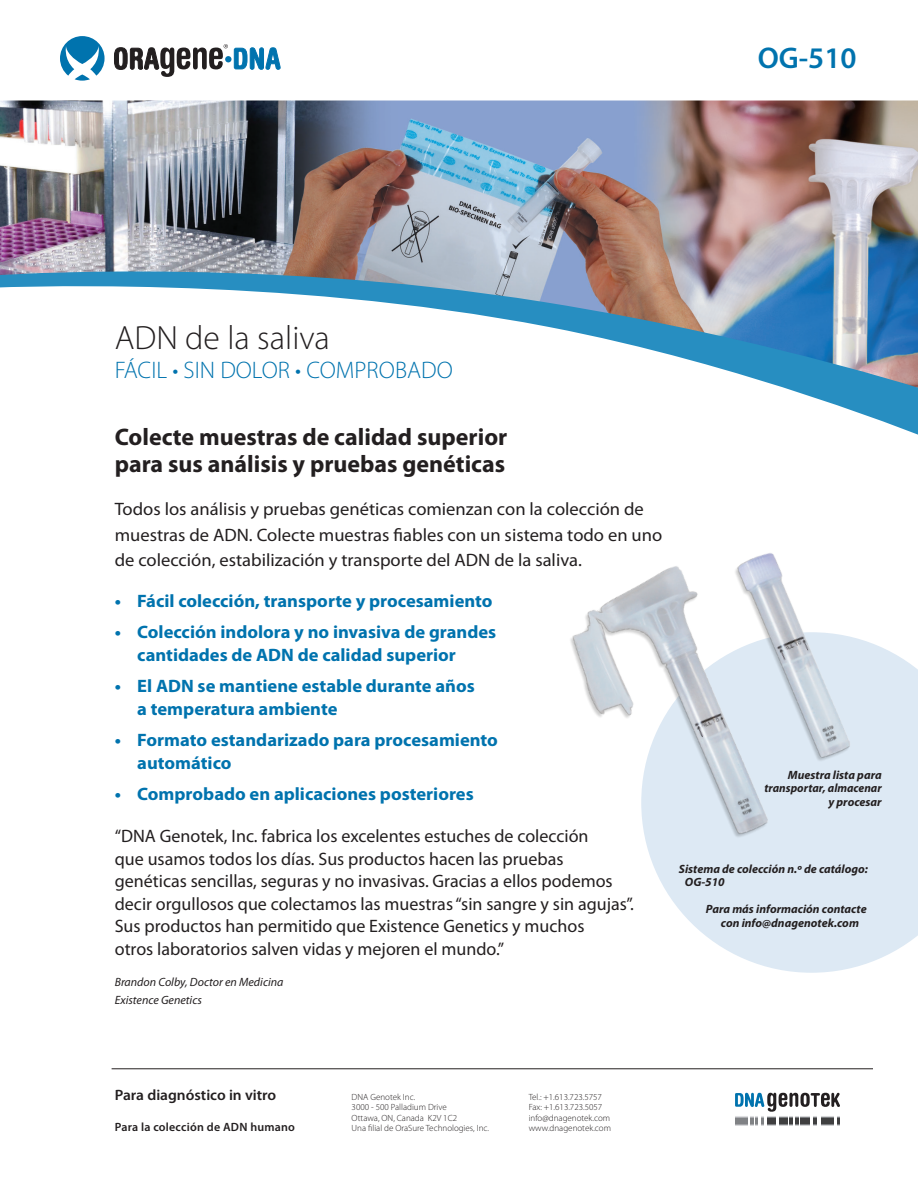
<style>
.page{position:relative;width:918px;height:1188px;background:#fff}
.page>*{position:absolute;margin:0;border:0;box-sizing:border-box;transform-origin:0 0}
.t1{font:300 33.75px "Myriad Pro";color:#231f20}
.t2{font:600 30px "Myriad Pro";color:#0073ae}
.t3{font:700 24px/27px "Myriad Pro";color:#231f20}
.t4{font:300 24px "Myriad Pro";color:#0073ae}
.t5{font:18px/22.5px "Myriad Pro";color:#231f20}
.t6{font:700 18px/22.5px "Myriad Pro";color:#0073ae}
.t7{font:600 15px "Myriad Pro";color:#231f20}
.t8{font:italic 700 12px/13.5px "Myriad Pro";color:#231f20}
.t9{font:italic 12px/18px "Myriad Pro";color:#231f20}
.t10{font:600 12px "Myriad Pro";letter-spacing:.02em;color:#231f20}
.t11{font:300 9px/10.5px "Myriad Pro";color:#231f20}
</style>
<div class="page">
<img style="left:0;top:100px;width:918px;height:154px">
<svg style="left:0;top:254px;width:918px;height:181px"></svg>
<svg style="left:654px;top:648px;width:264px;height:325px;fill:#dde9f4"></svg>
<svg style="left:234px;top:47px;width:47px;height:23px"></svg>
<div style="left:225px;top:56px;width:7px;height:6px;background:#0073ae;border-radius:50%"></div>
<svg style="left:60px;top:36px;width:45px;height:45px"></svg>
<svg style="left:114px;top:44px;width:114px;height:33px"></svg>
<hr style="left:112px;top:1069px;width:761px;height:1px;background:#231f20">
<img style="left:570px;top:553px;width:312px;height:314px">
<svg style="left:735px;top:1093px;width:105px;height:33px"></svg>
<h2 class="t2" style="left:758px;top:39px;width:100px">OG-510</h2>
<h1 class="t1" style="left:115px;top:318px;width:217px">ADN de la saliva</h1>
<h3 class="t4" style="left:115px;top:356px;width:340px">FÁCIL • SIN DOLOR • COMPROBADO</h3>
<h3 class="t3" style="left:115px;top:423px;width:394px">Colecte muestras de calidad superior para sus análisis y pruebas genéticas</h3>
<p class="t5" style="left:115px;top:496px;width:549px;line-height:25.5px">Todos los análisis y pruebas genéticas comienzan con la colección de muestras de ADN. Colecte muestras fiables con un sistema todo en uno de colección, estabilización y transporte del ADN de la saliva.</p>
<p class="t6" style="left:115px;top:589px;width:379px">• Fácil colección, transporte y procesamiento</p>
<p class="t6" style="left:137px;top:621px;width:361px;text-indent:-22px">• Colección indolora y no invasiva de grandes cantidades de ADN de calidad superior</p>
<p class="t6" style="left:137px;top:675px;width:339px;text-indent:-22px">• El ADN se mantiene estable durante años a temperatura ambiente</p>
<p class="t6" style="left:137px;top:729px;width:362px;text-indent:-22px">• Formato estandarizado para procesamiento automático</p>
<p class="t6" style="left:115px;top:783px;width:361px">• Comprobado en aplicaciones posteriores</p>
<p class="t5" style="left:115px;top:825px;width:521px">“DNA Genotek, Inc. fabrica los excelentes estuches de colección<br>que usamos todos los días. Sus productos hacen las pruebas genéticas sencillas, seguras y no invasivas. Gracias a ellos podemos decir orgullosos que colectamos las muestras “sin sangre y sin agujas”.<br>Sus productos han permitido que Existence Genetics y muchos<br>otros laboratorios salven vidas y mejoren el mundo.”</p>
<p class="t9" style="left:115px;top:973px;width:170px">Brandon Colby, Doctor en Medicina<br>Existence Genetics</p>
<p class="t8" style="left:765px;top:767px;width:119px;text-align:right">Muestra lista para transportar, almacenar y procesar</p>
<p class="t8" style="left:685px;top:861px;width:185px;text-indent:-6px">Sistema de colección n.º de catálogo:<br>OG-510</p>
<p class="t8" style="left:721px;top:902px;width:147px;text-indent:-15px">Para más información contacte con info@dnagenotek.com</p>
<p class="t7" style="left:115px;top:1085px;width:163px">Para diagnóstico in vitro</p>
<p class="t10" style="left:115px;top:1119px;width:182px">Para la colección de ADN humano</p>
<p class="t11" style="left:352px;top:1091px;width:139px">DNA Genotek Inc.<br>3000 - 500 Palladium Drive<br>Ottawa, ON, Canada K2V 1C2<br>Una filial de OraSure Technologies, Inc.</p>
<p class="t11" style="left:529px;top:1091px;width:84px">Tel.: +1.613.723.5757<br>Fax: +1.613.723.5057 info@dnagenotek.com www.dnagenotek.com</p>
</div>
